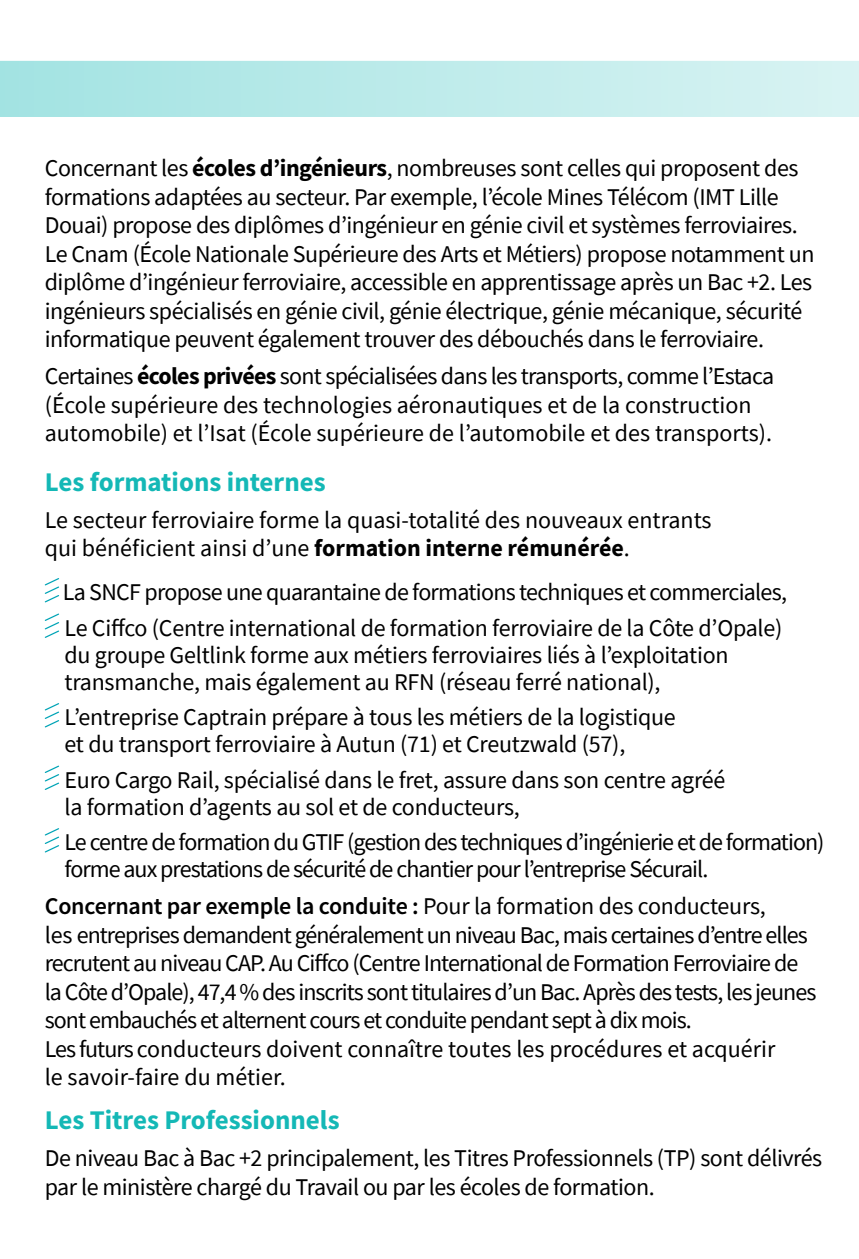
<style>
.page{position:relative;width:859px;height:1259px;background:#fff}
.page>*{position:absolute;margin:0;border:0;box-sizing:border-box;transform-origin:0 0}
.t1{font:700 27px "Source Sans Pro";color:#14b8b6}
.t2{font:24px/28.5px "Source Sans Pro";letter-spacing:-.02em;color:#000}
.t3{font:24px/28.5px "Source Sans Pro";letter-spacing:-.04em;color:#000}
.t4{font:24px/28.5px "Source Sans Pro";color:#000}
.s1{font-weight:700}
.s2{font-weight:600}
</style>
<div class="page">
<svg style="left:45px;top:578px;width:14px;height:24px"></svg>
<svg style="left:45px;top:613px;width:14px;height:25px"></svg>
<svg style="left:45px;top:703px;width:14px;height:24px"></svg>
<svg style="left:45px;top:765px;width:14px;height:25px"></svg>
<svg style="left:45px;top:828px;width:14px;height:24px"></svg>
<svg style="left:0;top:61px;width:859px;height:56px;background:#bdebea"></svg>
<p class="t2" style="left:45px;top:154px;width:771px">Concernant les <span class="s1">écoles d’ingénieurs</span>, nombreuses sont celles qui proposent des formations adaptées au secteur. Par exemple, l’école Mines Télécom (IMT Lille Douai) propose des diplômes d’ingénieur en génie civil et systèmes ferroviaires.<br>Le Cnam (École Nationale Supérieure des Arts et Métiers) propose notamment un diplôme d’ingénieur ferroviaire, accessible en apprentissage après un Bac +2. Les ingénieurs spécialisés en génie civil, génie électrique, génie mécanique, sécurité informatique peuvent également trouver des débouchés dans le ferroviaire.</p>
<p class="t4" style="left:45px;top:362px;width:731px">Certaines <span class="s1">écoles privées</span> sont spécialisées dans les transports, comme l’Estaca (École supérieure des technologies aéronautiques et de la construction automobile) et l’Isat (École supérieure de l’automobile et des transports).</p>
<p class="t1" style="left:45px;top:463px;width:282px">Les formations internes</p>
<p class="t4" style="left:45px;top:505px;width:668px">Le secteur ferroviaire forme la quasi-totalité des nouveaux entrants qui bénéficient ainsi d’une <span class="s1">formation interne rémunérée</span>.</p>
<p class="t2" style="left:63px;top:574px;width:726px;line-height:35.4px">La SNCF propose une quarantaine de formations techniques et commerciales,<br>Le Ciffco (Centre international de formation ferroviaire de la Côte d’Opale)</p>
<p class="t2" style="left:65px;top:641px;width:666px;line-height:27px">du groupe Geltlink forme aux métiers ferroviaires liés à l’exploitation transmanche, mais également au RFN (réseau ferré national),</p>
<p class="t2" style="left:65px;top:703px;width:613px;line-height:27px">L’entreprise Captrain prépare à tous les métiers de la logistique et du transport ferroviaire à Autun (71) et Creutzwald (57),</p>
<p class="t2" style="left:65px;top:766px;width:662px;line-height:27px">Euro Cargo Rail, spécialisé dans le fret, assure dans son centre agréé la formation d’agents au sol et de conducteurs,</p>
<p class="t3" style="left:65px;top:828px;width:761px;line-height:27px">Le centre de formation du GTIF (gestion des techniques d’ingénierie et de formation) forme aux prestations de sécurité de chantier pour l’entreprise Sécurail.</p>
<p class="t3" style="left:45px;top:892px;width:773px"><span class="s2">Concernant par exemple la conduite :</span> Pour la formation des conducteurs,<br>les entreprises demandent généralement un niveau Bac, mais certaines d’entre elles recrutent au niveau CAP. Au Ciffco (Centre International de Formation Ferroviaire de la Côte d’Opale), 47,4 % des inscrits sont titulaires d’un Bac. Après des tests, les jeunes sont embauchés et alternent cours et conduite pendant sept à dix mois.<br>Les futurs conducteurs doivent connaître toutes les procédures et acquérir<br>le savoir-faire du métier.</p>
<p class="t1" style="left:45px;top:1102px;width:296px">Les Titres Professionnels</p>
<p class="t2" style="left:45px;top:1144px;width:779px">De niveau Bac à Bac +2 principalement, les Titres Professionnels (TP) sont délivrés par le ministère chargé du Travail ou par les écoles de formation.</p>
</div>
